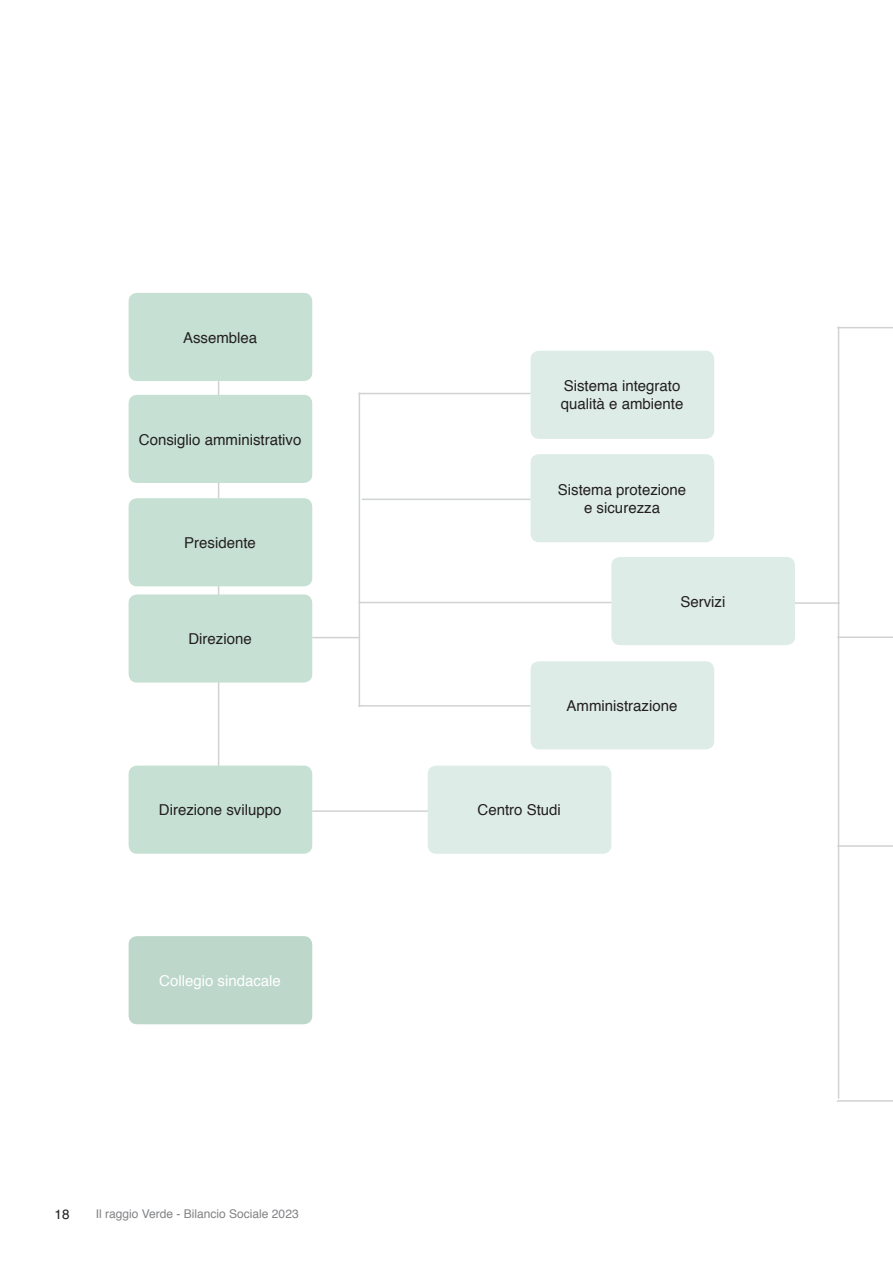
<style>
.page{position:relative;width:893px;height:1263px;background:#fff}
.page>*{position:absolute;margin:0;border:0;box-sizing:border-box;transform-origin:0 0}
.t1{font:15px/18px "Helvetica";color:#231f20}
.t2{font:15px "Helvetica";color:#fff}
.t3{font:13.5px "Helvetica";color:#231f20}
.t4{font:12px "Helvetica";color:#808285}
</style>
<div class="page">
<hr style="left:837px;top:327px;width:56px;height:1px;background:#d1d2d4">
<hr style="left:837px;top:636px;width:56px;height:2px;background:#d1d2d4">
<hr style="left:837px;top:845px;width:56px;height:2px;background:#d1d2d4">
<hr style="left:837px;top:1100px;width:56px;height:2px;background:#d1d2d4">
<hr style="left:838px;top:327px;width:1px;height:772px;background:#d1d2d4">
<hr style="left:794px;top:602px;width:46px;height:2px;background:#d1d2d4">
<hr style="left:312px;top:637px;width:48px;height:1px;background:#d1d2d4">
<hr style="left:359px;top:392px;width:1px;height:315px;background:#d1d2d4">
<hr style="left:358px;top:393px;width:173px;height:1px;background:#d1d2d4">
<hr style="left:358px;top:705px;width:173px;height:1px;background:#d1d2d4">
<hr style="left:358px;top:602px;width:253px;height:1px;background:#d1d2d4">
<hr style="left:362px;top:499px;width:169px;height:1px;background:#d1d2d4">
<hr style="left:218px;top:373px;width:1px;height:437px;background:#d1d2d4">
<hr style="left:312px;top:810px;width:125px;height:2px;background:#d1d2d4">
<div style="left:531px;top:351px;width:183px;height:88px;background:#deece7;border-radius:9px"></div>
<div style="left:531px;top:454px;width:183px;height:88px;background:#deece7;border-radius:9px"></div>
<div style="left:611px;top:557px;width:184px;height:88px;background:#deece7;border-radius:9px"></div>
<div style="left:531px;top:661px;width:183px;height:88px;background:#deece7;border-radius:9px"></div>
<div style="left:428px;top:765px;width:183px;height:89px;background:#deece7;border-radius:9px"></div>
<div style="left:129px;top:293px;width:183px;height:88px;background:#c6e1d3;border-radius:9px"></div>
<div style="left:129px;top:395px;width:183px;height:88px;background:#c6e1d3;border-radius:9px"></div>
<div style="left:129px;top:498px;width:183px;height:88px;background:#c6e1d3;border-radius:9px"></div>
<div style="left:129px;top:594px;width:183px;height:89px;background:#c6e1d3;border-radius:9px"></div>
<div style="left:129px;top:765px;width:183px;height:89px;background:#c6e1d3;border-radius:9px"></div>
<div style="left:129px;top:936px;width:183px;height:88px;background:#bdd7cb;border-radius:9px"></div>
<p class="t1" style="left:183px;top:330px;width:76px">Assemblea</p>
<p class="t1" style="left:139px;top:431px;width:164px">Consiglio amministrativo</p>
<p class="t1" style="left:184px;top:535px;width:73px">Presidente</p>
<p class="t1" style="left:188px;top:631px;width:65px">Direzione</p>
<p class="t1" style="left:159px;top:802px;width:124px">Direzione sviluppo</p>
<p class="t2" style="left:159px;top:974px;width:123px">Collegio sindacale</p>
<p class="t3" style="left:55px;top:1208px;width:17px">18</p>
<p class="t4" style="left:96px;top:1209px;width:204px">Il raggio Verde - Bilancio Sociale 2023</p>
<p class="t1" style="left:561px;top:378px;width:124px">Sistema integrato qualità e ambiente</p>
<p class="t1" style="left:558px;top:482px;width:130px;text-align:center">Sistema protezione e sicurezza</p>
<p class="t1" style="left:680px;top:594px;width:46px">Servizi</p>
<p class="t1" style="left:567px;top:698px;width:112px">Amministrazione</p>
<p class="t1" style="left:478px;top:802px;width:85px">Centro Studi</p>
</div>
